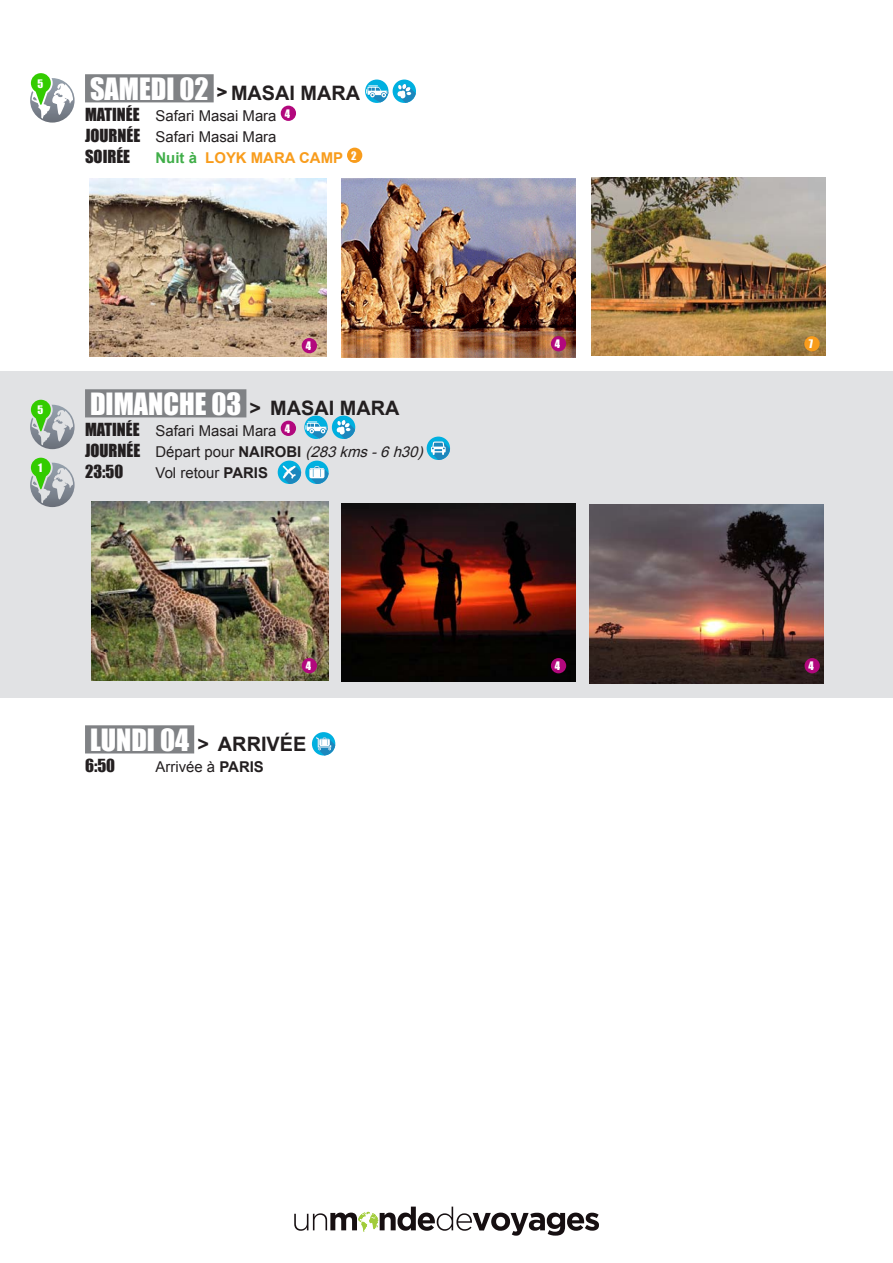
<style>
.page{position:relative;width:893px;height:1263px;background:#fff}
.page>*{position:absolute;margin:0;border:0;box-sizing:border-box;transform-origin:0 0}
.t1{font:28.2px "Impact";color:#fff}
.t2{font:700 19.95px "Arial";color:#231f20}
.t3{font:16.65px "Impact";color:#231f20}
.t4{font:14.85px "Arial";color:#231f20}
.t5{font:italic 14.85px "Arial";color:#231f20}
.t6{font:700 14.85px "Arial";color:#f89c1c}
.t7{font:10.8px "Impact";color:#fff}
.s1{font-family:"Impact";font-weight:400;font-size:28.2px;color:#fff}
.s2{font-family:"Impact";font-weight:400}
.s3{font-family:"Impact";font-size:16.65px}
.s4{color:#40ae49}
.s5{font-family:"Arial";font-weight:700;font-size:19.95px;color:#231f20}
.s6{font-family:"Impact";font-style:normal;font-size:16.65px}
.s7{font-style:normal}
.s8{font-weight:700;font-style:normal}
.s9{font-weight:700}
</style>
<div class="page">
<div style="left:0;top:371px;width:893px;height:326px;background:#e1e2e4"></div>
<div style="left:85px;top:74px;width:129px;height:28px;background:#808285"></div>
<div style="left:85px;top:389px;width:161px;height:28px;background:#808285"></div>
<div style="left:85px;top:725px;width:109px;height:28px;background:#808285"></div>
<div style="left:365px;top:80px;width:23px;height:23px;background:#00b0e0;border-radius:50%"></div>
<svg style="left:366px;top:85px;width:22px;height:17px"></svg>
<div style="left:393px;top:80px;width:23px;height:23px;background:#00b0e0;border-radius:50%"></div>
<svg style="left:397px;top:84px;width:19px;height:19px"></svg>
<div style="left:281px;top:106px;width:15px;height:15px;background:#b2087d;border-radius:50%"></div>
<div style="left:347px;top:148px;width:15px;height:15px;background:#f89c1c;border-radius:50%"></div>
<div style="left:281px;top:421px;width:15px;height:15px;background:#b2087d;border-radius:50%"></div>
<div style="left:304px;top:416px;width:24px;height:23px;background:#00b0e0;border-radius:50%"></div>
<svg style="left:305px;top:421px;width:23px;height:17px"></svg>
<div style="left:332px;top:416px;width:23px;height:23px;background:#00b0e0;border-radius:50%"></div>
<svg style="left:336px;top:420px;width:19px;height:19px"></svg>
<div style="left:427px;top:437px;width:23px;height:23px;background:#00b0e0;border-radius:50%"></div>
<svg style="left:431px;top:441px;width:19px;height:19px"></svg>
<div style="left:278px;top:461px;width:23px;height:23px;background:#00b0e0;border-radius:50%"></div>
<svg style="left:283px;top:465px;width:18px;height:19px"></svg>
<div style="left:305px;top:461px;width:24px;height:23px;background:#00b0e0;border-radius:50%"></div>
<svg style="left:309px;top:466px;width:20px;height:18px"></svg>
<div style="left:312px;top:732px;width:23px;height:23px;background:#00b0e0;border-radius:50%"></div>
<svg style="left:316px;top:737px;width:19px;height:18px"></svg>
<img style="left:342px;top:179px;width:234px;height:178px">
<img style="left:342px;top:503px;width:234px;height:178px">
<img style="left:591px;top:177px;width:234px;height:179px">
<img style="left:590px;top:505px;width:234px;height:178px">
<img style="left:90px;top:178px;width:236px;height:178px">
<img style="left:92px;top:502px;width:236px;height:178px">
<div style="left:551px;top:336px;width:15px;height:15px;background:#b2087d;border-radius:50%"></div>
<div style="left:804px;top:336px;width:16px;height:15px;background:#f89c1c;border-radius:50%"></div>
<div style="left:302px;top:338px;width:15px;height:15px;background:#b2087d;border-radius:50%"></div>
<div style="left:551px;top:658px;width:15px;height:15px;background:#b2087d;border-radius:50%"></div>
<div style="left:804px;top:658px;width:16px;height:15px;background:#b2087d;border-radius:50%"></div>
<div style="left:302px;top:658px;width:15px;height:15px;background:#b2087d;border-radius:50%"></div>
<svg style="left:30px;top:73px;width:45px;height:50px"></svg>
<svg style="left:30px;top:400px;width:45px;height:49px"></svg>
<svg style="left:30px;top:458px;width:45px;height:49px"></svg>
<svg style="left:294px;top:1206px;width:305px;height:30px"></svg>
<p class="t7" style="left:37px;top:75px;width:7px">5</p>
<p class="t2" style="left:90px;top:80px;width:272px"><span class="s1">SAMEDI 02</span> <span class="s2">&gt;</span> MASAI MARA</p>
<p class="t4" style="left:85px;top:106px;width:193px"><span class="s3">MATINÉE</span> Safari Masai Mara</p>
<p class="t7" style="left:285px;top:105px;width:7px">4</p>
<p class="t4" style="left:85px;top:127px;width:193px"><span class="s3">JOURNÉE</span> Safari Masai Mara</p>
<p class="t3" style="left:85px;top:143px;width:47px">SOIRÉE</p>
<p class="t6" style="left:156px;top:148px;width:189px"><span class="s4">Nuit à</span> LOYK MARA CAMP</p>
<p class="t7" style="left:351px;top:147px;width:7px">2</p>
<p class="t7" style="left:37px;top:401px;width:7px">5</p>
<p class="t7" style="left:38px;top:459px;width:6px">1</p>
<p class="t7" style="left:306px;top:337px;width:7px">4</p>
<p class="t7" style="left:555px;top:335px;width:7px">4</p>
<p class="t7" style="left:809px;top:335px;width:6px">7</p>
<p class="t1" style="left:90px;top:382px;width:311px">DIMANCHE 03 <span class="s5">&gt; MASAI MARA</span></p>
<p class="t4" style="left:85px;top:421px;width:193px"><span class="s3">MATINÉE</span> Safari Masai Mara</p>
<p class="t7" style="left:285px;top:420px;width:7px">4</p>
<p class="t5" style="left:85px;top:442px;width:344px"><span class="s6">JOURNÉE</span> <span class="s7">Départ pour</span> <span class="s8">NAIROBI</span> (283kms-6h30)</p>
<p class="t3" style="left:85px;top:458px;width:40px">23:50</p>
<p class="t4" style="left:156px;top:463px;width:114px">Vol retour <span class="s9">PARIS</span></p>
<p class="t7" style="left:306px;top:657px;width:7px">4</p>
<p class="t7" style="left:555px;top:657px;width:7px">4</p>
<p class="t7" style="left:809px;top:657px;width:7px">4</p>
<p class="t2" style="left:90px;top:731px;width:218px"><span class="s1">LUNDI 04</span> &gt; ARRIVÉE</p>
<p class="t3" style="left:85px;top:752px;width:32px">6:50</p>
<p class="t4" style="left:156px;top:757px;width:110px">Arrivée à <span class="s9">PARIS</span></p>
</div>
